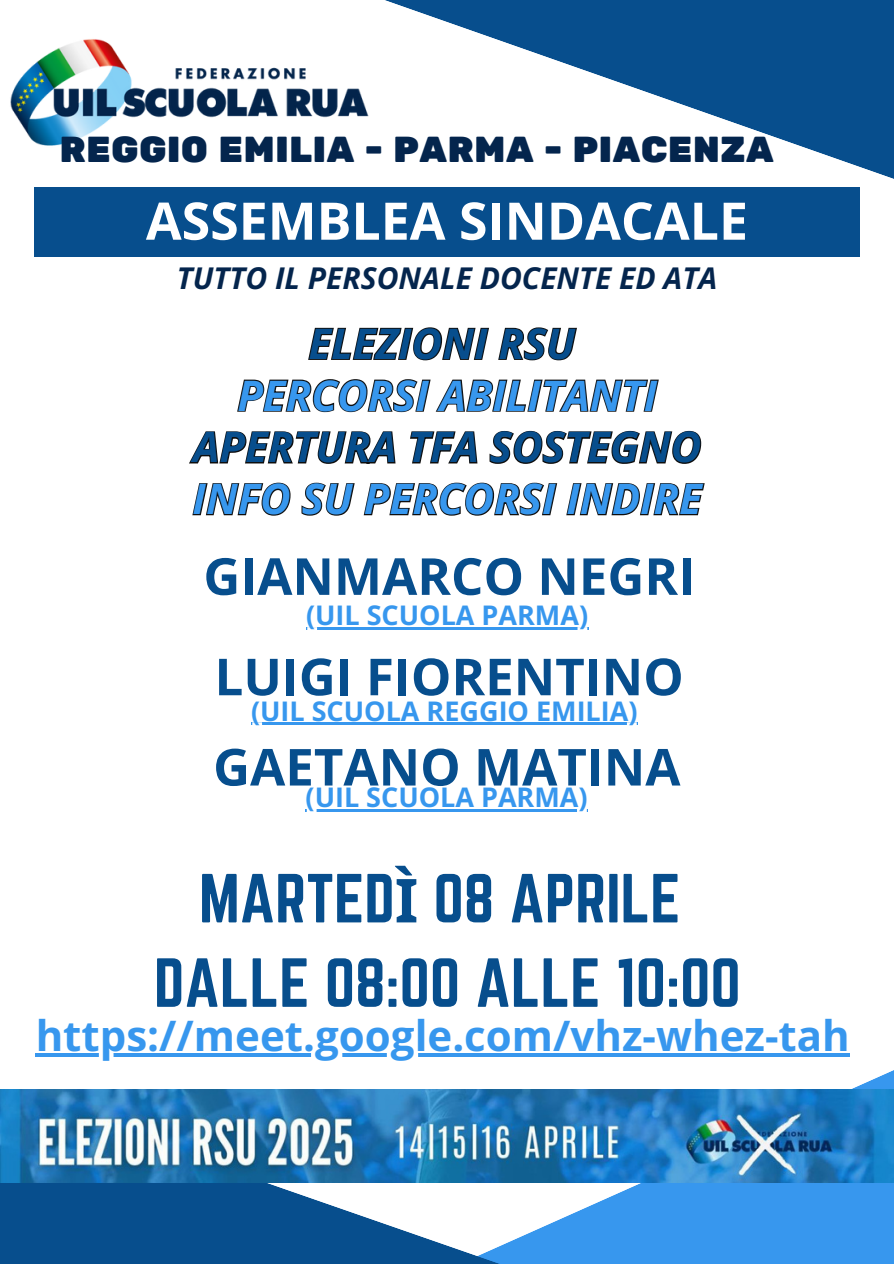
<style>
.page{position:relative;width:894px;height:1264px;background:#fff}
.page>*{position:absolute;margin:0;border:0;box-sizing:border-box;transform-origin:0 0}
.t1{font:60.6px/84.3px "Norwester";color:#074e8d;text-align:center}
.t2{font:700 51.75px "Open Sans";color:#fff}
.t3{font:700 51px "Open Sans";color:#074e8d}
.t4{font:italic 700 42px/51.8px "Open Sans";color:#3797ee;text-align:center}
.t5{font:700 42px "Open Sans";color:#3797ee}
.t6{font:36px "Rubik One";color:#04254d}
.t7{font:italic 700 30px "Open Sans";color:#04254d}
.t8{font:700 27px "Open Sans";color:#3797ee}
.s1{color:#074e8d}
.s2{font-family:"Noto Sans";font-weight:700}
</style>
<div class="page">
<div style="left:34px;top:187px;width:825px;height:69px;background:#074e8d"></div>
<svg style="left:210px;top:1053px;width:683px;height:210px;fill:#3797ee"></svg>
<svg style="left:0;top:1067px;width:655px;height:196px"></svg>
<svg style="left:385px;top:0;width:508px;height:208px;fill:#074e8d"></svg>
<img style="left:10px;top:39px;width:359px;height:107px">
<img style="left:0;top:1089px;width:893px;height:92px">
<svg style="left:308px;top:327px;width:269px;height:34px"></svg>
<svg style="left:237px;top:379px;width:422px;height:34px"></svg>
<svg style="left:189px;top:430px;width:513px;height:34px"></svg>
<svg style="left:192px;top:482px;width:513px;height:34px"></svg>
<hr style="left:306px;top:627px;width:282px;height:3px;background:#3797ee">
<hr style="left:36px;top:1053px;width:813px;height:3px;background:#3797ee">
<hr style="left:251px;top:722px;width:386px;height:3px;background:#3797ee">
<hr style="left:305px;top:809px;width:283px;height:2px;background:#3797ee">
<p class="t6" style="left:59px;top:128px;width:716px">REGGIO EMILIA - PARMA - PIACENZA</p>
<h2 class="t2" style="left:146px;top:184px;width:603px">ASSEMBLEA SINDACALE</h2>
<p class="t7" style="left:177px;top:256px;width:541px">TUTTO IL PERSONALE DOCENTE ED ATA</p>
<p class="t4" style="left:192px;top:317px;width:510px"><span class="s1">ELEZIONI RSU<br></span>PERCORSI ABILITANTI<br><span class="s1">APERTURA TFA SOSTEGNO<br></span>INFO SU PERCORSI INDIRE</p>
<h2 class="t3" style="left:203px;top:540px;width:493px">GIANMARCO NEGRI</h2>
<p class="t8" style="left:306px;top:596px;width:283px">(UIL SCUOLA PARMA)</p>
<h2 class="t3" style="left:214px;top:640px;width:470px">LUIGI FIORENTINO</h2>
<p class="t8" style="left:251px;top:691px;width:388px">(UIL SCUOLA REGGIO EMILIA)</p>
<p class="t3" style="left:213px;top:731px;width:468px">GAETANO MATINA</p>
<h1 class="t8" style="left:305px;top:778px;width:283px">(UIL SCUOLA PARMA)</h1>
<h5 class="t1" style="left:154px;top:856px;width:588px">MARTED<span class="s2">Ì</span> 08 APRILE<br>DALLE 08:00 ALLE 10:00</h5>
<h2 class="t5" style="left:36px;top:1006px;width:815px">https://meet.google.com/vhz-whez-tah</h2>
</div>
